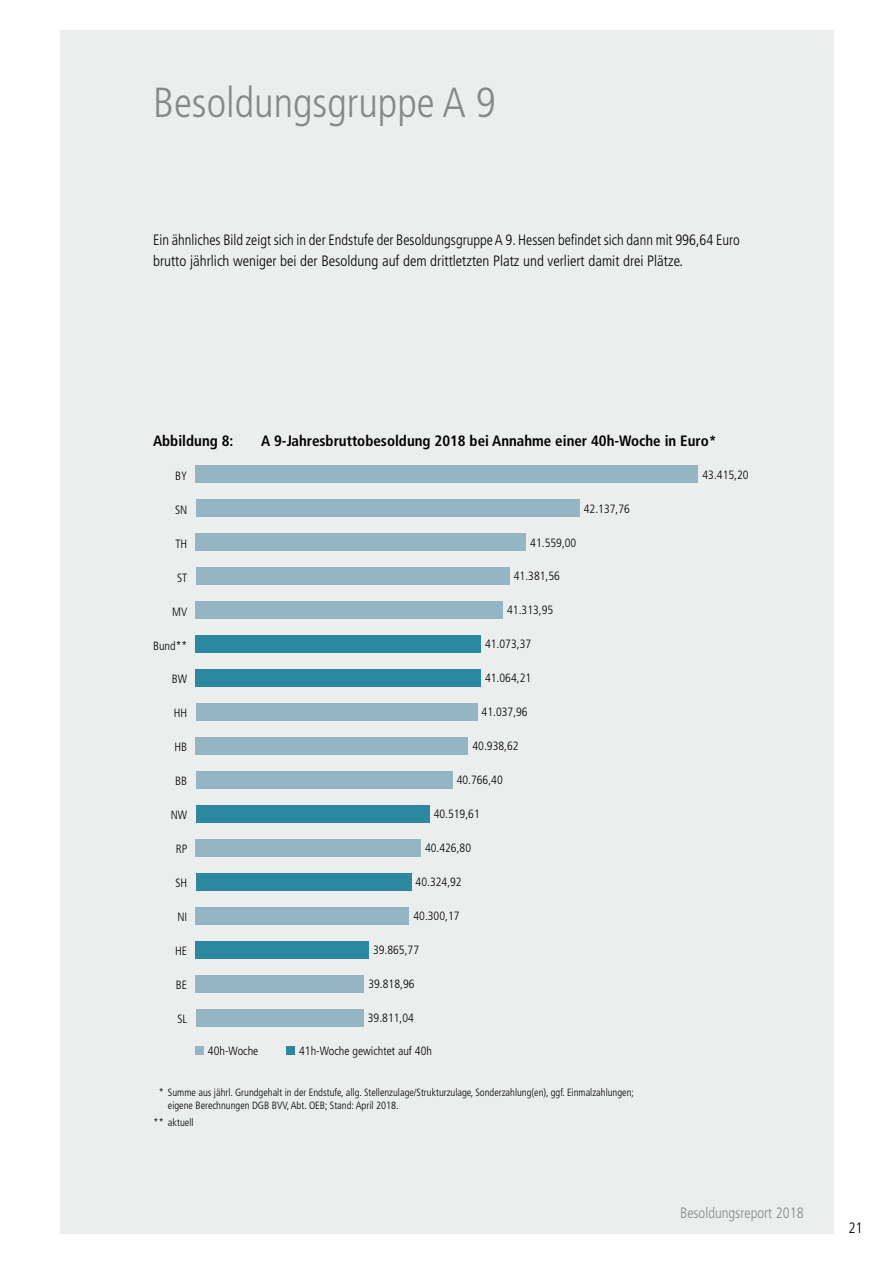
<style>
.page{position:relative;width:893px;height:1263px;background:#fff}
.page>*{position:absolute;margin:0;border:0;box-sizing:border-box;transform-origin:0 0}
.t1{font:300 condensed 42px "Frutiger";color:#87888a}
.t2{font:300 condensed 15px/21px "Frutiger";color:#000;scale:.96 1}
.t3{font:700 condensed 15px "Frutiger";color:#000}
.t4{font:300 condensed 15px "Frutiger";color:#87888a}
.t5{font:300 condensed 15px "Frutiger";color:#000}
.t6{font:300 condensed 12px "Frutiger";color:#000}
.t7{font:300 condensed 10.5px/12.6px "Frutiger";color:#000}
</style>
<div class="page">
<div style="left:60px;top:30px;width:773px;height:1203px;background:#eceded"></div>
<div style="left:287px;top:1046px;width:8px;height:8px;background:#2c88a1"></div>
<div style="left:195px;top:1046px;width:9px;height:8px;background:#94b5c4"></div>
<div style="left:196px;top:636px;width:285px;height:17px;background:#2c88a1"></div>
<div style="left:196px;top:670px;width:285px;height:17px;background:#2c88a1"></div>
<div style="left:196px;top:806px;width:233px;height:17px;background:#2c88a1"></div>
<div style="left:196px;top:874px;width:215px;height:17px;background:#2c88a1"></div>
<div style="left:196px;top:942px;width:173px;height:17px;background:#2c88a1"></div>
<div style="left:196px;top:1010px;width:168px;height:17px;background:#94b5c4"></div>
<div style="left:196px;top:976px;width:168px;height:17px;background:#94b5c4"></div>
<div style="left:196px;top:908px;width:213px;height:17px;background:#94b5c4"></div>
<div style="left:196px;top:840px;width:225px;height:17px;background:#94b5c4"></div>
<div style="left:196px;top:772px;width:256px;height:17px;background:#94b5c4"></div>
<div style="left:196px;top:738px;width:272px;height:17px;background:#94b5c4"></div>
<div style="left:196px;top:704px;width:281px;height:17px;background:#94b5c4"></div>
<div style="left:196px;top:602px;width:307px;height:17px;background:#94b5c4"></div>
<div style="left:196px;top:568px;width:314px;height:17px;background:#94b5c4"></div>
<div style="left:196px;top:534px;width:330px;height:17px;background:#94b5c4"></div>
<div style="left:196px;top:500px;width:384px;height:17px;background:#94b5c4"></div>
<div style="left:196px;top:466px;width:502px;height:17px;background:#94b5c4"></div>
<h1 class="t1" style="left:153px;top:78px;width:345px">Besoldungsgruppe A 9</h1>
<p class="t2" style="left:153px;top:230px;width:613px">Ein ähnliches Bild zeigt sich in der Endstufe der Besoldungsgruppe A 9. Hessen befindet sich dann mit 996,64 Euro brutto jährlich weniger bei der Besoldung auf dem drittletzten Platz und verliert damit drei Plätze.</p>
<p class="t3" style="left:153px;top:432px;width:82px">Abbildung 8:</p>
<p class="t3" style="left:261px;top:432px;width:457px">A 9-Jahresbruttobesoldung 2018 bei Annahme einer 40h-Woche in Euro*</p>
<p class="t6" style="left:175px;top:469px;width:13px">BY</p>
<p class="t6" style="left:175px;top:503px;width:14px">SN</p>
<p class="t6" style="left:175px;top:537px;width:13px">TH</p>
<p class="t6" style="left:177px;top:571px;width:12px">ST</p>
<p class="t6" style="left:172px;top:604px;width:17px">MV</p>
<p class="t6" style="left:153px;top:638px;width:36px">Bund**</p>
<p class="t6" style="left:172px;top:672px;width:17px">BW</p>
<p class="t6" style="left:174px;top:706px;width:15px">HH</p>
<p class="t6" style="left:175px;top:740px;width:14px">HB</p>
<p class="t6" style="left:175px;top:774px;width:13px">BB</p>
<p class="t6" style="left:171px;top:808px;width:18px">NW</p>
<p class="t6" style="left:176px;top:842px;width:13px">RP</p>
<p class="t6" style="left:175px;top:876px;width:13px">SH</p>
<p class="t6" style="left:177px;top:910px;width:11px">NI</p>
<p class="t6" style="left:175px;top:944px;width:13px">HE</p>
<p class="t6" style="left:176px;top:978px;width:13px">BE</p>
<p class="t6" style="left:177px;top:1012px;width:11px">SL</p>
<p class="t6" style="left:702px;top:468px;width:48px">43.415,20</p>
<p class="t6" style="left:584px;top:502px;width:48px">42.137,76</p>
<p class="t6" style="left:530px;top:535px;width:48px">41.559,00</p>
<p class="t6" style="left:514px;top:569px;width:48px">41.381,56</p>
<p class="t6" style="left:507px;top:603px;width:48px">41.313,95</p>
<p class="t6" style="left:485px;top:637px;width:48px">41.073,37</p>
<p class="t6" style="left:485px;top:671px;width:48px">41.064,21</p>
<p class="t6" style="left:482px;top:705px;width:48px">41.037,96</p>
<p class="t6" style="left:472px;top:739px;width:48px">40.938,62</p>
<p class="t6" style="left:457px;top:773px;width:48px">40.766,40</p>
<p class="t6" style="left:434px;top:807px;width:48px">40.519,61</p>
<p class="t6" style="left:425px;top:841px;width:48px">40.426,80</p>
<p class="t6" style="left:416px;top:875px;width:48px">40.324,92</p>
<p class="t6" style="left:413px;top:909px;width:48px">40.300,17</p>
<p class="t6" style="left:373px;top:943px;width:48px">39.865,77</p>
<p class="t6" style="left:368px;top:977px;width:48px">39.818,96</p>
<p class="t6" style="left:368px;top:1011px;width:48px">39.811,04</p>
<p class="t6" style="left:208px;top:1044px;width:52px">40h-Woche</p>
<p class="t6" style="left:299px;top:1044px;width:134px">41h-Woche gewichtet auf 40h</p>
<p class="t7" style="left:168px;top:1086px;width:468px;text-indent:-9px">* Summe aus jährl. Grundgehalt in der Endstufe, allg. Stellenzulage/Strukturzulage, Sonderzahlung(en), ggf. Einmalzahlungen; eigene Berechnungen DGB BVV, Abt. OEB; Stand: April 2018.</p>
<p class="t7" style="left:154px;top:1116px;width:42px">** aktuell</p>
<p class="t4" style="left:680px;top:1204px;width:125px">Besoldungsreport 2018</p>
<p class="t5" style="left:848px;top:1219px;width:16px">21</p>
</div>
